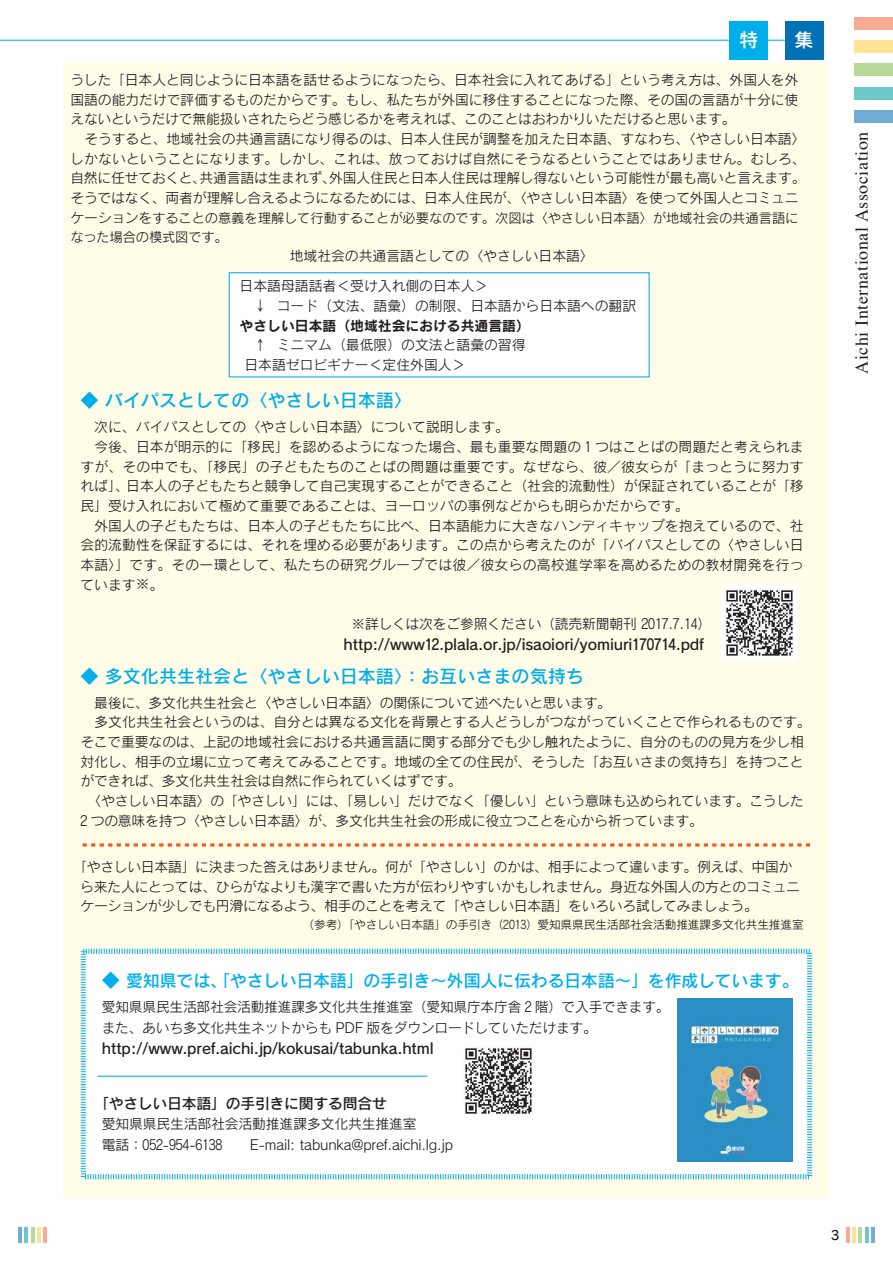
<style>
.page{position:relative;width:893px;height:1263px;background:#fff}
.page>*{position:absolute;margin:0;border:0;box-sizing:border-box;transform-origin:0 0}
.t1{font:19.2px "Rodin Pro DB 90 pv RKSJ H";color:#fff}
.t2{font:18px "Rodin Pro DB 90 pv RKSJ H";color:#00aeea}
.t3{font:18px "Times";letter-spacing:.03em;color:#231f20}
.t4{font:16.95px "Rodin Pro DB 90 pv RKSJ H";letter-spacing:-.015em;color:#00aeef}
.t5{font:14.85px "Rodin Pro DB 90 pv RKSJ H";letter-spacing:-.01em;color:#231f20}
.t6{font:13.8px/19.6px "Rodin Pro M 90 pv RKSJ H";letter-spacing:-.01em;color:#231f20}
.t7{font:13.8px "Rodin Pro B 90 pv RKSJ H";color:#231f20}
.t8{font:13.35px/19.4px "Rodin Pro M 90 pv RKSJ H";letter-spacing:-.01em;color:#231f20}
.t9{font:12.75px "Rodin Pro DB 90 pv RKSJ H";color:#231f20}
.t10{font:11.7px "Rodin Pro M 90 pv RKSJ H";letter-spacing:-.01em;color:#231f20}
.s1{font-size:13.8px}
.s2{font-size:18px;color:#00aeea}
</style>
<div class="page">
<div style="left:64px;top:64px;width:764px;height:1135px;background:#fffde8"></div>
<hr style="left:18px;top:1228px;width:4px;height:15px;background:#70acd4">
<hr style="left:31px;top:1228px;width:3px;height:15px;background:#b7da9b">
<hr style="left:25px;top:1228px;width:3px;height:15px;background:#6bc9c7">
<hr style="left:37px;top:1228px;width:3px;height:15px;background:#ffe292">
<hr style="left:43px;top:1228px;width:4px;height:15px;background:#f8aa97">
<div style="left:854px;top:17px;width:38px;height:12px;background:#f8aa97"></div>
<div style="left:854px;top:40px;width:38px;height:13px;background:#ffe292"></div>
<div style="left:854px;top:63px;width:38px;height:13px;background:#b7da9b"></div>
<div style="left:854px;top:87px;width:38px;height:12px;background:#6bc9c7"></div>
<div style="left:854px;top:110px;width:38px;height:13px;background:#70acd4"></div>
<hr style="left:846px;top:1228px;width:3px;height:15px;background:#f8aa97">
<hr style="left:858px;top:1228px;width:3px;height:15px;background:#b7da9b">
<hr style="left:852px;top:1228px;width:3px;height:15px;background:#ffe292">
<svg style="left:865px;top:1228px;width:3px;height:15px"></svg>
<hr style="left:871px;top:1228px;width:3px;height:15px;background:#70acd4">
<div style="left:229px;top:273px;width:420px;height:104px;background:#fff"></div>
<div style="left:229px;top:272px;width:420px;height:105px;border:1px solid #00aeef"></div>
<div style="left:81px;top:949px;width:731px;height:230px;background:#fff"></div>
<div style="left:729px;top:21px;width:38px;height:38px;background:#00aeea"></div>
<hr style="left:0;top:40px;width:791px;height:1px;background:#00aeea">
<div style="left:784px;top:21px;width:39px;height:38px;background:#0072b3"></div>
<img style="left:677px;top:998px;width:115px;height:164px">
<hr style="left:97px;top:1076px;width:330px;height:1px;background:#00aeef">
<svg style="left:83px;top:843px;width:727px;height:4px"></svg>
<img style="left:721px;top:584px;width:76px;height:76px">
<img style="left:460px;top:1042px;width:76px;height:76px">
<h1 class="t1" style="left:739px;top:33px;width:21px">特</h1>
<h1 class="t1" style="left:794px;top:33px;width:21px">集</h1>
<p class="t6" style="left:70px;top:72px;width:736px">うした「日本人と同じように日本語を話せるようになったら、日本社会に入れてあげる」という考え方は、外国人を外国語の能力だけで評価するものだからです。もし、私たちが外国に移住することになった際、その国の言語が十分に使えないというだけで無能扱いされたらどう感じるかを考えれば、このことはおわかりいただけると思います。<br>　そうすると、地域社会の共通言語になり得るのは、日本人住民が調整を加えた日本語、すなわち、〈やさしい日本語〉しかないということになります。しかし、これは、放っておけば自然にそうなるということではありません。むしろ、自然に任せておくと、共通言語は生まれず、外国人住民と日本人住民は理解し得ないという可能性が最も高いと言えます。そうではなく、両者が理解し合えるようになるためには、日本人住民が、〈やさしい日本語〉を使って外国人とコミュニ</p>
<p class="t8" style="left:70px;top:210px;width:729px"><span class="s1">ケーションを</span>することの意義を理解して行動することが必要なのです。次図は〈やさしい日本語〉が地域社会の共通言語になった場合の模式図です。</p>
<p class="t6" style="left:239px;top:243px;width:356px;line-height:30px;text-indent:50px">地域社会の共通言語としての〈やさしい日本語〉日本語母語話者＜受け入れ側の日本人＞</p>
<p class="t6" style="left:239px;top:298px;width:398px">　↓ コード（文法、語彙）の制限、日本語から日本語への翻訳</p>
<p class="t7" style="left:239px;top:320px;width:292px">やさしい日本語（地域社会における共通言語）</p>
<p class="t6" style="left:244px;top:337px;width:283px;text-indent:-5px">　↑ ミニマム（最低限）の文法と語彙の習得日本語ゼロビギナー＜定住外国人＞</p>
<h2 class="t2" style="left:80px;top:394px;width:333px">◆ バイパスとしての〈やさしい日本語〉</h2>
<p class="t6" style="left:80px;top:419px;width:724px">　次に、バイパスとしての〈やさしい日本語〉について説明します。<br>　今後、日本が明示的に「移民」を認めるようになった場合、最も重要な問題の 1 つはことばの問題だと考えられますが、その中でも、「移民」の子どもたちのことばの問題は重要です。なぜなら、彼／彼女らが「まっとうに努力すれば」、日本人の子どもたちと競争して自己実現することができること（社会的流動性）が保証されていることが「移民」受け入れにおいて極めて重要であることは、ヨーロッパの事例などからも明らかだからです。<br>　外国人の子どもたちは、日本人の子どもたちに比べ、日本語能力に大きなハンディキャップを抱えているので、社会的流動性を保証するには、それを埋める必要があります。この点から考えたのが「バイパスとしての〈やさしい日本語〉」です。その一環として、私たちの研究グループでは彼／彼女らの高校進学率を高めるための教材開発を行っています※。</p>
<p class="t6" style="left:351px;top:616px;width:361px">※詳しくは次をご参照ください（読売新聞朝刊 2017.7.14）</p>
<p class="t5" style="left:343px;top:639px;width:362px">http://www12.plala.or.jp/isaoiori/yomiuri170714.pdf</p>
<h2 class="t2" style="left:80px;top:669px;width:505px">◆ 多文化共生社会と〈やさしい日本語〉：お互いさまの気持ち</h2>
<p class="t6" style="left:80px;top:695px;width:532px">　最後に、多文化共生社会と〈やさしい日本語〉の関係について述べたいと思います。</p>
<p class="t6" style="left:80px;top:714px;width:731px">　多文化共生社会というのは、自分とは異なる文化を背景とする人どうしがつながっていくことで作られるものです。</p>
<p class="t6" style="left:80px;top:734px;width:725px">そこで重要なのは、上記の地域社会における共通言語に関する部分でも少し触れたように、自分のものの見方を少し相</p>
<p class="t6" style="left:80px;top:754px;width:724px">対化し、相手の立場に立って考えてみることです。地域の全ての住民が、そうした「お互いさまの気持ち」を持つこと</p>
<p class="t6" style="left:80px;top:773px;width:382px">ができれば、多文化共生社会は自然に作られていくはずです。</p>
<p class="t6" style="left:87px;top:793px;width:718px">〈やさしい日本語〉の「やさしい」には、「易しい」だけでなく「優しい」という意味も込められています。こうした</p>
<p class="t6" style="left:80px;top:813px;width:624px">2 つの意味を持つ〈やさしい日本語〉が、多文化共生社会の形成に役立つことを心から祈っています。</p>
<p class="t6" style="left:80px;top:859px;width:721px;text-indent:-7px">「やさしい日本語」に決まった答えはありません。何が「やさしい」のかは、相手によって違います。例えば、中国から来た人にとっては、ひらがなよりも漢字で書いた方が伝わりやすいかもしれません。身近な外国人の方とのコミュニケーションが少しでも円滑になるよう、相手のことを考えて「やさしい日本語」をいろいろ試してみましょう。</p>
<p class="t10" style="left:302px;top:920px;width:502px">（参考）「やさしい日本語」の手引き（2013）愛知県県民生活部社会活動推進課多文化共生推進室</p>
<p class="t4" style="left:102px;top:974px;width:698px"><span class="s2">◆</span> 愛知県では、「やさしい日本語」の手引き～外国人に伝わる日本語～」を作成しています。</p>
<p class="t6" style="left:102px;top:999px;width:569px;line-height:20.4px">愛知県県民生活部社会活動推進課多文化共生推進室（愛知県庁本庁舎 2 階）で入手できます。また、あいち多文化共生ネットからも PDF 版をダウンロードしていただけます。</p>
<p class="t5" style="left:102px;top:1042px;width:333px">http://www.pref.aichi.jp/kokusai/tabunka.html</p>
<p class="t5" style="left:94px;top:1098px;width:294px">「やさしい日本語」の手引きに関する問合せ</p>
<p class="t6" style="left:102px;top:1115px;width:353px;line-height:21.3px">愛知県県民生活部社会活動推進課多文化共生推進室<br>電話：052-954-6138　　E-mail: tabunka@pref.aichi.lg.jp</p>
<h2 class="t3" style="left:854px;top:374px;width:244px;rotate:-90deg">Aichi International Association</h2>
<p class="t9" style="left:830px;top:1231px;width:10px">3</p>
</div>
